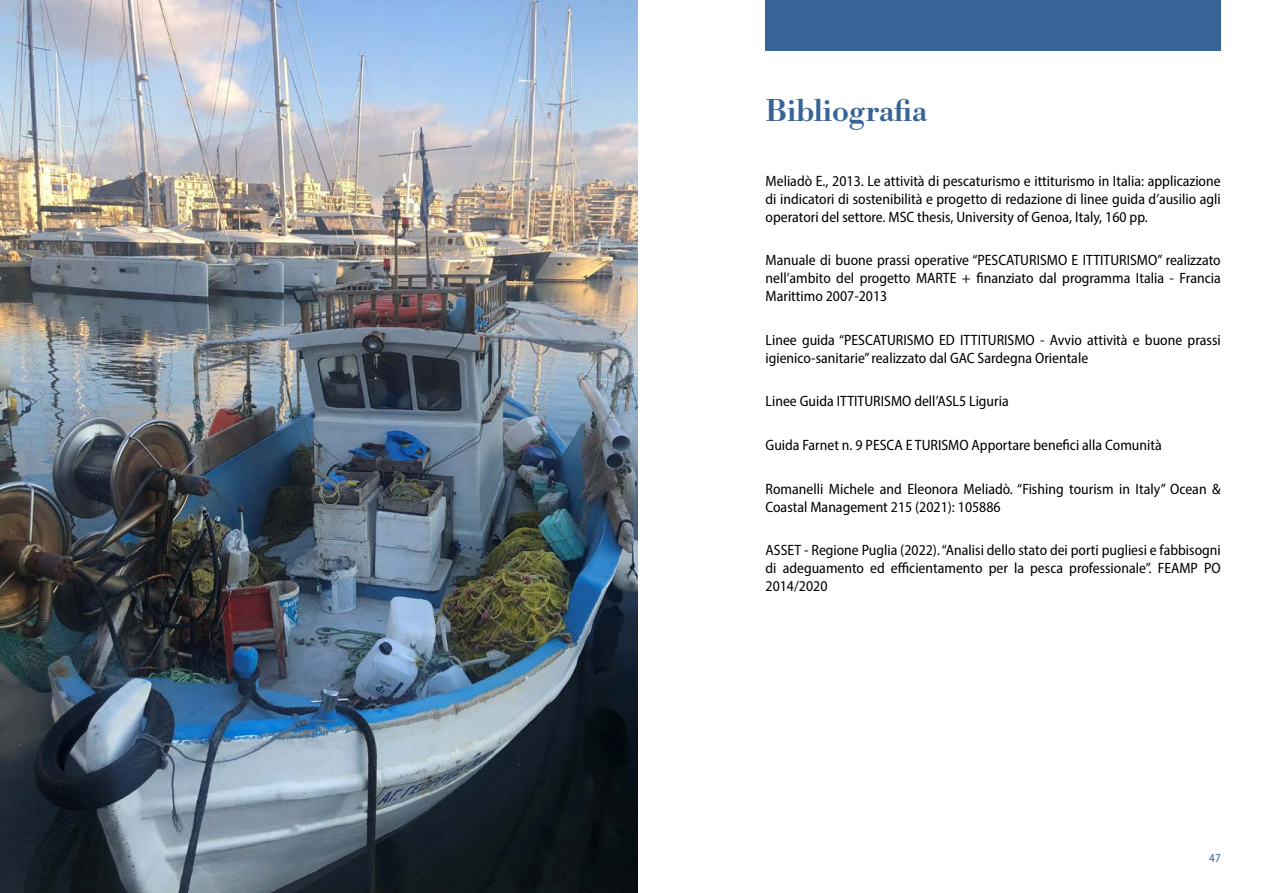
<style>
.page{position:relative;width:1276px;height:893px;background:#fff}
.page>*{position:absolute;margin:0;border:0;box-sizing:border-box;transform-origin:0 0}
.t1{font:500 33px "Bodoni URW";color:#376397}
.t2{font:semi-condensed 15px/18px "Myriad Pro";color:#000;text-align:justify}
.t3{font:semi-condensed 12px "Myriad Pro";color:#376397}
</style>
<div class="page">
<div style="left:765px;top:0;width:455px;height:51px;background:#376397"></div>
<img style="left:0;top:0;width:638px;height:893px">
<h1 class="t1" style="left:765px;top:91px;width:163px">Bibliografia</h1>
<p class="t2" style="left:765px;top:172px;width:456px">Meliadò E., 2013. Le attività di pescaturismo e ittiturismo in Italia: applicazione di indicatori di sostenibilità e progetto di redazione di linee guida d’ausilio agli operatori del settore. MSC thesis, University of Genoa, Italy, 160 pp.</p>
<p class="t2" style="left:765px;top:251px;width:457px">Manuale di buone prassi operative “PESCATURISMO E ITTITURISMO” realizzato nell’ambito del progetto MARTE + finanziato dal programma Italia - Francia Marittimo 2007-2013</p>
<p class="t2" style="left:765px;top:331px;width:457px">Linee guida “PESCATURISMO ED ITTITURISMO - Avvio attività e buone prassi igienico-sanitarie” realizzato dal GAC Sardegna Orientale</p>
<p class="t2" style="left:765px;top:392px;width:245px">Linee Guida ITTITURISMO dell’ASL5 Liguria</p>
<p class="t2" style="left:765px;top:436px;width:398px">Guida Farnet n. 9 PESCA E TURISMO Apportare benefici alla Comunità</p>
<p class="t2" style="left:765px;top:479px;width:456px">Romanelli Michele and Eleonora Meliadò. “Fishing tourism in Italy” Ocean &amp;<br>Coastal Management 215 (2021): 105886</p>
<p class="t2" style="left:765px;top:541px;width:456px">ASSET - Regione Puglia (2022). “Analisi dello stato dei porti pugliesi e fabbisogni di adeguamento ed efficientamento per la pesca professionale”. FEAMP PO 2014/2020</p>
<p class="t3" style="left:1209px;top:850px;width:13px">47</p>
</div>
